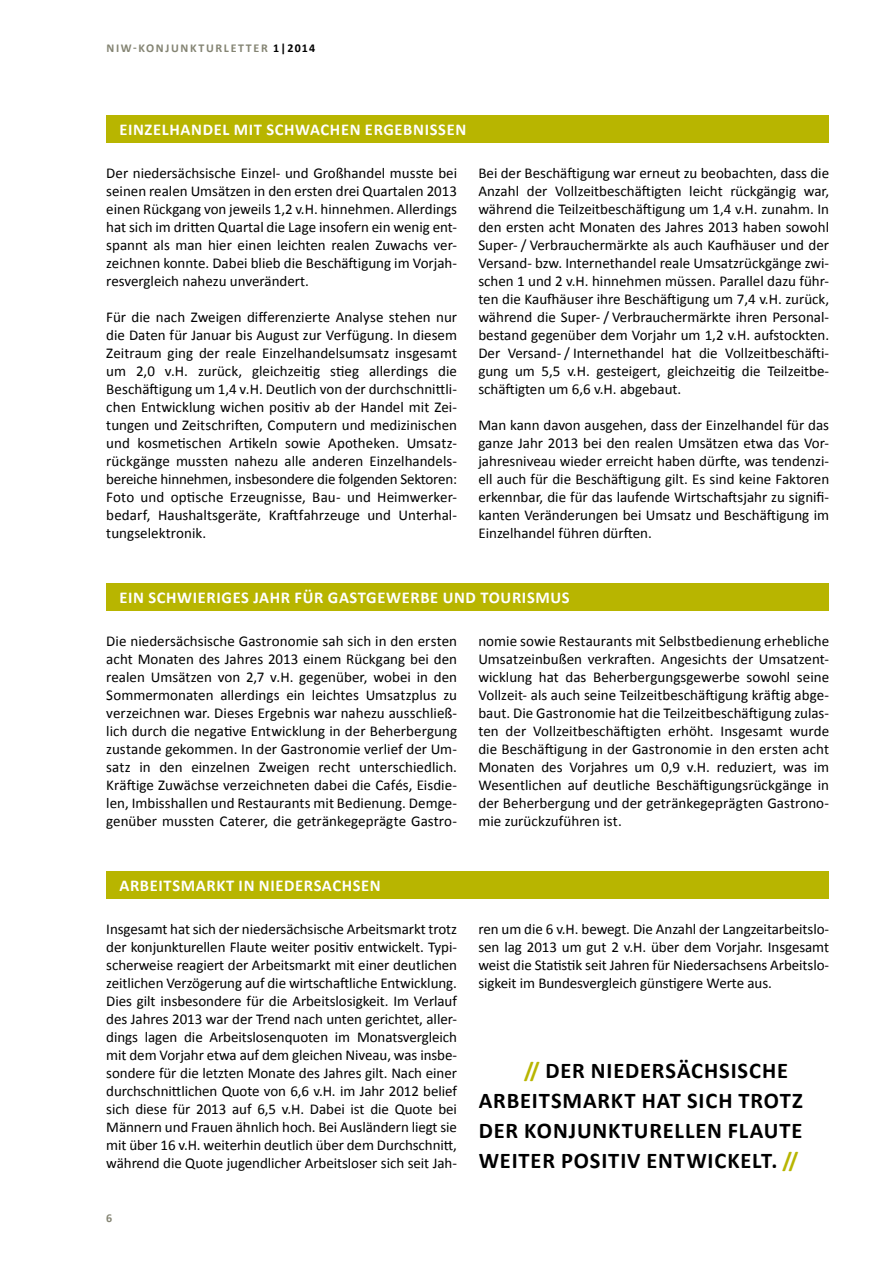
<style>
.page{position:relative;width:893px;height:1263px;background:#fff}
.page>*{position:absolute;margin:0;border:0;box-sizing:border-box;transform-origin:0 0}
.t1{font:700 22.5px "Calibri";letter-spacing:.035em;color:#000}
.t2{font:700 22.5px "Calibri";color:#b8b500}
.t3{font:700 16.5px "Calibri";letter-spacing:.04em;color:#fff}
.t4{font:15px/18px "Calibri";color:#000;text-align:justify}
.t5{font:700 12px "Calibri";letter-spacing:.14em;color:#848473}
.s1{color:#000}
.s2{color:#b8b500}
</style>
<div class="page">
<div style="left:106px;top:115px;width:723px;height:27px;background:#b8b500"></div>
<div style="left:106px;top:583px;width:723px;height:27px;background:#b8b500"></div>
<div style="left:106px;top:871px;width:723px;height:27px;background:#b8b500"></div>
<p class="t5" style="left:107px;top:40px;width:210px">NIW-KONJUNKTURLETTER <span class="s1">1|2014</span></p>
<p class="t3" style="left:119px;top:119px;width:19px">EINZELHANDEL</p>
<p class="t3" style="left:234px;top:119px;width:44px">MIT SCHWACHEN</p>
<p class="t3" style="left:365px;top:119px;width:19px">ERGEBNISSEN</p>
<p class="t4" style="left:106px;top:164px;width:352px">Der niedersächsische Einzel- und Großhandel musste bei seinen realen Umsätzen in den ersten drei Quartalen 2013 einen Rückgang von jeweils 1,2 v.H. hinnehmen. Allerdings hat sich im dritten Quartal die Lage insofern ein wenig ent&shy;spannt als man hier einen leichten realen Zuwachs ver&shy;zeichnen konnte. Dabei blieb die Beschäftigung im Vorjah&shy;resvergleich nahezu unverändert.</p>
<p class="t4" style="left:106px;top:308px;width:352px">Für die nach Zweigen differenzierte Analyse stehen nur die Daten für Januar bis August zur Verfügung. In diesem Zeitraum ging der reale Einzelhandelsumsatz insgesamt um 2,0 v.H. zurück, gleichzeitig stieg allerdings die Beschäftigung um 1,4 v.H. Deutlich von der durchschnittli&shy;chen Entwicklung wichen positiv ab der Handel mit Zei&shy;tungen und Zeitschriften, Computern und medizinischen und kosmetischen Artikeln sowie Apotheken. Umsatz&shy;rückgänge mussten nahezu alle anderen Einzelhandels&shy;bereiche hinnehmen, insbesondere die folgenden Sektoren:<br>Foto und optische Erzeugnisse, Bau- und Heimwerker&shy;bedarf, Haushaltsgeräte, Kraftfahrzeuge und Unterhal&shy;tungselektronik.</p>
<p class="t4" style="left:478px;top:164px;width:352px">Bei der Beschäftigung war erneut zu beobachten, dass die Anzahl der Vollzeitbeschäftigten leicht rückgängig war, während die Teilzeitbeschäftigung um 1,4 v.H. zunahm. In den ersten acht Monaten des Jahres 2013 haben sowohl Super- / Verbrauchermärkte als auch Kaufhäuser und der Versand- bzw. Internethandel reale Umsatzrückgänge zwi&shy;schen 1 und 2 v.H. hinnehmen müssen. Parallel dazu führ&shy;ten die Kaufhäuser ihre Beschäftigung um 7,4 v.H. zurück, während die Super- / Verbrauchermärkte ihren Personal&shy;bestand gegenüber dem Vorjahr um 1,2 v.H. aufstockten.<br>Der Versand- / Internethandel hat die Vollzeitbeschäfti&shy;gung um 5,5 v.H. gesteigert, gleichzeitig die Teilzeitbe&shy;schäftigten um 6,6 v.H. abgebaut.</p>
<p class="t4" style="left:478px;top:416px;width:352px">Man kann davon ausgehen, dass der Einzelhandel für das ganze Jahr 2013 bei den realen Umsätzen etwa das Vor&shy;jahresniveau wieder erreicht haben dürfte, was tendenzi&shy;ell auch für die Beschäftigung gilt. Es sind keine Faktoren erkennbar, die für das laufende Wirtschaftsjahr zu signifi&shy;kanten Veränderungen bei Umsatz und Beschäftigung im Einzelhandel führen dürften.</p>
<p class="t3" style="left:119px;top:587px;width:40px">EIN SCHWIERIGES</p>
<p class="t3" style="left:253px;top:587px;width:11px">JAHR</p>
<p class="t3" style="left:295px;top:587px;width:56px">FÜR GASTGEWERBE</p>
<p class="t3" style="left:443px;top:587px;width:12px">UND</p>
<p class="t3" style="left:480px;top:587px;width:30px">TOURIS</p>
<p class="t3" style="left:535px;top:587px;width:25px">MUS</p>
<p class="t4" style="left:106px;top:632px;width:352px">Die niedersächsische Gastronomie sah sich in den ersten acht Monaten des Jahres 2013 einem Rückgang bei den realen Umsätzen von 2,7 v.H. gegenüber, wobei in den Sommermonaten allerdings ein leichtes Umsatzplus zu verzeichnen war. Dieses Ergebnis war nahezu ausschließ&shy;lich durch die negative Entwicklung in der Beherbergung zustande gekommen. In der Gastronomie verlief der Um&shy;satz in den einzelnen Zweigen recht unterschiedlich.<br>Kräftige Zuwächse verzeichneten dabei die Cafés, Eisdie&shy;len, Imbisshallen und Restaurants mit Bedienung. Demge&shy;genüber mussten Caterer, die getränkegeprägte Gastro-</p>
<p class="t3" style="left:119px;top:875px;width:20px">ARBEITS</p>
<p class="t3" style="left:181px;top:875px;width:26px">MARKT</p>
<p class="t3" style="left:239px;top:875px;width:42px">IN NIEDERSACHSEN</p>
<p class="t4" style="left:478px;top:632px;width:352px">nomie sowie Restaurants mit Selbstbedienung erhebliche Umsatzeinbußen verkraften. Angesichts der Umsatzent&shy;wicklung hat das Beherbergungsgewerbe sowohl seine Vollzeit- als auch seine Teilzeitbeschäftigung kräftig abge&shy;baut. Die Gastronomie hat die Teilzeitbeschäftigung zulas&shy;ten der Vollzeitbeschäftigten erhöht. Insgesamt wurde die Beschäftigung in der Gastronomie in den ersten acht Monaten des Vorjahres um 0,9 v.H. reduziert, was im Wesentlichen auf deutliche Beschäftigungsrückgänge in der Beherbergung und der getränkegeprägten Gastrono&shy;mie zurückzuführen ist.</p>
<p class="t4" style="left:106px;top:920px;width:352px">Insgesamt hat sich der niedersächsische Arbeitsmarkt trotz der konjunkturellen Flaute weiter positiv entwickelt. Typi&shy;scherweise reagiert der Arbeitsmarkt mit einer deutlichen zeitlichen Verzögerung auf die wirtschaftliche Entwicklung.<br>Dies gilt insbesondere für die Arbeitslosigkeit. Im Verlauf des Jahres 2013 war der Trend nach unten gerichtet, aller&shy;dings lagen die Arbeitslosenquoten im Monatsvergleich mit dem Vorjahr etwa auf dem gleichen Niveau, was insbe&shy;sondere für die letzten Monate des Jahres gilt. Nach einer durchschnittlichen Quote von 6,6 v.H. im Jahr 2012 belief sich diese für 2013 auf 6,5 v.H. Dabei ist die Quote bei Männern und Frauen ähnlich hoch. Bei Ausländern liegt sie mit über 16 v.H. weiterhin deutlich über dem Durchschnitt, während die Quote jugendlicher Arbeitsloser sich seit Jah-</p>
<p class="t4" style="left:478px;top:920px;width:352px">ren um die 6 v.H. bewegt. Die Anzahl der Langzeitarbeitslo&shy;sen lag 2013 um gut 2 v.H. über dem Vorjahr. Insgesamt weist die Statistik seit Jahren für Niedersachsens Arbeitslo&shy;sigkeit im Bundesvergleich günstigere Werte aus.</p>
<h1 class="t1" style="left:524px;top:1056px;width:80px"><span class="s2">//</span> DER NIEDERS</h1>
<h1 class="t1" style="left:677px;top:1056px;width:27px">ÄCHSISCHE</h1>
<h1 class="t1" style="left:479px;top:1086px;width:27px">ARBEITS</h1>
<h1 class="t1" style="left:562px;top:1086px;width:35px">MARKT</h1>
<h1 class="t1" style="left:642px;top:1086px;width:14px">HAT</h1>
<h1 class="t1" style="left:687px;top:1086px;width:12px">SICH</h1>
<h1 class="t1" style="left:738px;top:1086px;width:54px">TROTZ</h1>
<h1 class="t1" style="left:479px;top:1116px;width:14px">DER</h1>
<h1 class="t1" style="left:524px;top:1116px;width:67px">KONJUNKTURELLEN</h1>
<h1 class="t1" style="left:728px;top:1116px;width:14px">FLAUTE</h1>
<h1 class="t1" style="left:479px;top:1146px;width:14px">WEITER</h1>
<h1 class="t1" style="left:561px;top:1146px;width:40px">POSITIV</h1>
<h1 class="t1" style="left:646px;top:1146px;width:14px">ENTWICKELT</h1>
<h1 class="t2" style="left:771px;top:1146px;width:28px"><span class="s1">.</span> //</h1>
<p class="t5" style="left:106px;top:1211px;width:8px">6</p>
</div>
